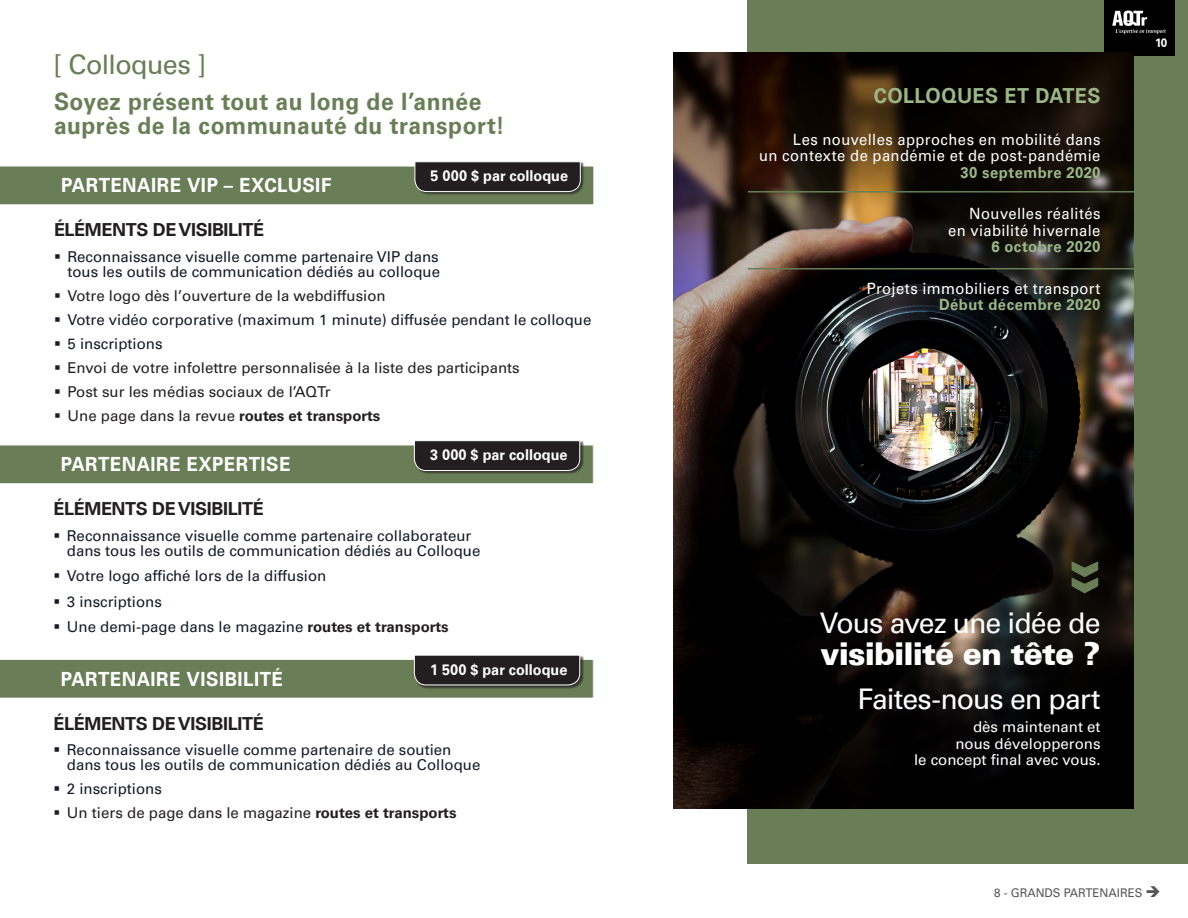
<style>
.page{position:relative;width:1188px;height:918px;background:#fff}
.page>*{position:absolute;margin:0;border:0;box-sizing:border-box;transform-origin:0 0}
.Liste_Personas{font:700 69px "Univers 65";color:#697e57;scale:.96 1}
.GrandTitre{font:900 31.5px "Univers 75";letter-spacing:-.035em;color:#fff}
.GrandTitre-2{font:28.5px "Univers LT Pro 55 Roman";letter-spacing:-.035em;color:#fff}
.GrandTitre-3{font:27px "Univers LT Pro 55 Roman";letter-spacing:-.025em;color:#697e57}
.Tableau-titre_N{font:700 24px "Univers 65";letter-spacing:.02em;color:#697e57;scale:.95 1}
.Tableau-titre_N-2{font:700 20.7px "Univers 65";letter-spacing:.02em;color:#9bb788;scale:.95 1}
.Tableau-titre_N-3{font:700 19.65px "Univers 65";letter-spacing:.025em;color:#fff;scale:.95 1}
.Tableau_commandites{font:700 18px "Univers 65";letter-spacing:-.02em;color:#231f20}
.Tableau-titre_N-4{font:15.6px "Univers LT Pro 55 Roman";letter-spacing:.025em;color:#fff;scale:.95 1}
.Tableau-titre_N-5{font:700 15.6px "Univers 65";letter-spacing:.03em;color:#9bb788;scale:.95 1}
.t1{font:15px/15px "Univers LT Pro 55 Roman";color:#131b28}
.t2{font:15px "Univers LT Pro 55 Roman";color:#231f20}
.Tableau_Description{font:15px "Univers LT Pro 55 Roman";color:#fff}
.BodyText9_11{font:700 15px "Univers 65";color:#fff;scale:.96 1}
.Liste_Personas-2{font:12px "Univers LT Pro 55 Roman";color:#555;scale:.96 1}
.Liste_Personas-3{font:700 12px "Univers 65";color:#fff;scale:.96 1}
.s1{font-family:"Univers 65";font-weight:700}
.s2{font-family:"Univers 65";font-weight:700;color:#231f20}
</style>
<div class="page">
<div style="left:748px;top:0;width:440px;height:864px;background:#697e57"></div>
<div style="left:1104px;top:0;width:70px;height:55px;background:#000"></div>
<svg style="left:1112px;top:11px;width:54px;height:23px"></svg>
<img style="left:674px;top:52px;width:460px;height:756px">
<svg style="left:0;top:161px;width:594px;height:44px;background:#6e7b61"></svg>
<hr style="left:748px;top:191px;width:394px;height:2px;background:#697e57">
<hr style="left:748px;top:268px;width:394px;height:1px;background:#697e57">
<svg style="left:0;top:655px;width:593px;height:43px;background:#6a785d"></svg>
<svg style="left:0;top:440px;width:593px;height:44px;background:#6d7b61"></svg>
<p class="GrandTitre-3" style="left:53px;top:45px;width:155px">[ Colloques ]</p>
<p class="Tableau-titre_N" style="left:54px;top:87px;width:452px">Soyez présent tout au long de l’année</p>
<p class="Tableau-titre_N" style="left:54px;top:111px;width:476px">auprès de la communauté du transport!</p>
<p class="Tableau-titre_N-3" style="left:61px;top:174px;width:286px">PARTENAIRE VIP – EXCLUSIF</p>
<p class="BodyText9_11" style="left:431px;top:167px;width:145px">5 000 $ par colloque</p>
<p class="Tableau_commandites" style="left:54px;top:220px;width:212px">ÉLÉMENTS DE VISIBILITÉ</p>
<p class="t1" style="left:54px;top:249px;width:388px;text-align:right">▪ Reconnaissance visuelle comme partenaire VIP dans tous les outils de communication dédiés au colloque</p>
<p class="t2" style="left:54px;top:285px;width:333px">▪ Votre logo dès l’ouverture de la webdiffusion</p>
<p class="t1" style="left:54px;top:312px;width:539px">▪ Votre vidéo corporative (maximum 1 minute) diffusée pendant le colloque</p>
<p class="t1" style="left:54px;top:336px;width:110px">▪ 5 inscriptions</p>
<p class="t2" style="left:54px;top:357px;width:467px">▪ Envoi de votre infolettre personnalisée à la liste des participants</p>
<p class="t2" style="left:54px;top:381px;width:278px">▪ Post sur les médias sociaux de l’AQTr</p>
<p class="t2" style="left:54px;top:405px;width:328px">▪ Une page dans la revue <span class="s1">routes et transports</span></p>
<p class="Tableau-titre_N-3" style="left:61px;top:453px;width:243px">PARTENAIRE EXPERTISE</p>
<p class="BodyText9_11" style="left:430px;top:446px;width:145px">3 000 $ par colloque</p>
<p class="Tableau_commandites" style="left:53px;top:499px;width:212px">ÉLÉMENTS DE VISIBILITÉ</p>
<p class="t1" style="left:67px;top:527px;width:415px;text-indent:-14px">▪ Reconnaissance visuelle comme partenaire collaborateur dans tous les outils de communication dédiés au Colloque</p>
<p class="t1" style="left:53px;top:568px;width:274px">▪ Votre logo affiché lors de la diffusion</p>
<p class="t1" style="left:53px;top:593px;width:110px">▪ 3 inscriptions</p>
<p class="t1" style="left:53px;top:619px;width:397px">▪ Une demi-page dans le magazine <span class="s2">routes et transports</span></p>
<p class="Tableau-titre_N-3" style="left:61px;top:667px;width:235px">PARTENAIRE VISIBILITÉ</p>
<p class="BodyText9_11" style="left:430px;top:661px;width:144px">1 500 $ par colloque</p>
<p class="Tableau_commandites" style="left:53px;top:713px;width:212px">ÉLÉMENTS DE VISIBILITÉ</p>
<p class="t1" style="left:67px;top:742px;width:415px;text-indent:-14px">▪ Reconnaissance visuelle comme partenaire de soutien dans tous les outils de communication dédiés au Colloque</p>
<p class="t1" style="left:53px;top:781px;width:110px">▪ 2 inscriptions</p>
<p class="t2" style="left:53px;top:803px;width:405px">▪ Un tiers de page dans le magazine <span class="s1">routes et transports</span></p>
<p class="Tableau-titre_N-2" style="left:874px;top:84px;width:240px">COLLOQUES ET DATES</p>
<p class="Tableau-titre_N-4" style="left:793px;top:128px;width:325px">Les nouvelles approches en mobilité dans</p>
<p class="Tableau-titre_N-4" style="left:759px;top:145px;width:361px">un contexte de pandémie et de post-pandémie</p>
<p class="Tableau-titre_N-5" style="left:961px;top:163px;width:149px">30 septembre 2020</p>
<p class="Tableau-titre_N-4" style="left:969px;top:203px;width:140px">Nouvelles réalités</p>
<p class="Tableau-titre_N-4" style="left:948px;top:219px;width:162px">en viabilité hivernale</p>
<p class="Tableau-titre_N-5" style="left:992px;top:238px;width:116px">6 octobre 2020</p>
<p class="Tableau-titre_N-4" style="left:867px;top:278px;width:248px">Projets immobiliers et transport</p>
<p class="Tableau-titre_N-5" style="left:939px;top:296px;width:171px">Début décembre 2020</p>
<p class="Liste_Personas-3" style="left:1155px;top:36px;width:14px">10</p>
<p class="Liste_Personas" style="left:1132px;top:559px;width:40px;rotate:90deg">»</p>
<p class="GrandTitre-2" style="left:820px;top:604px;width:282px">Vous avez une idée de</p>
<p class="GrandTitre" style="left:821px;top:634px;width:281px">visibilité en tête ?</p>
<p class="GrandTitre-2" style="left:858px;top:679px;width:244px">Faites-nous en part</p>
<p class="Tableau_Description" style="left:973px;top:717px;width:129px">dès maintenant et</p>
<p class="Tableau_Description" style="left:956px;top:733px;width:147px">nous développerons</p>
<p class="Tableau_Description" style="left:914px;top:750px;width:188px">le concept final avec vous.</p>
<p class="Liste_Personas-2" style="left:994px;top:884px;width:175px">8 - GRANDS PARTENAIRES ➔</p>
</div>
